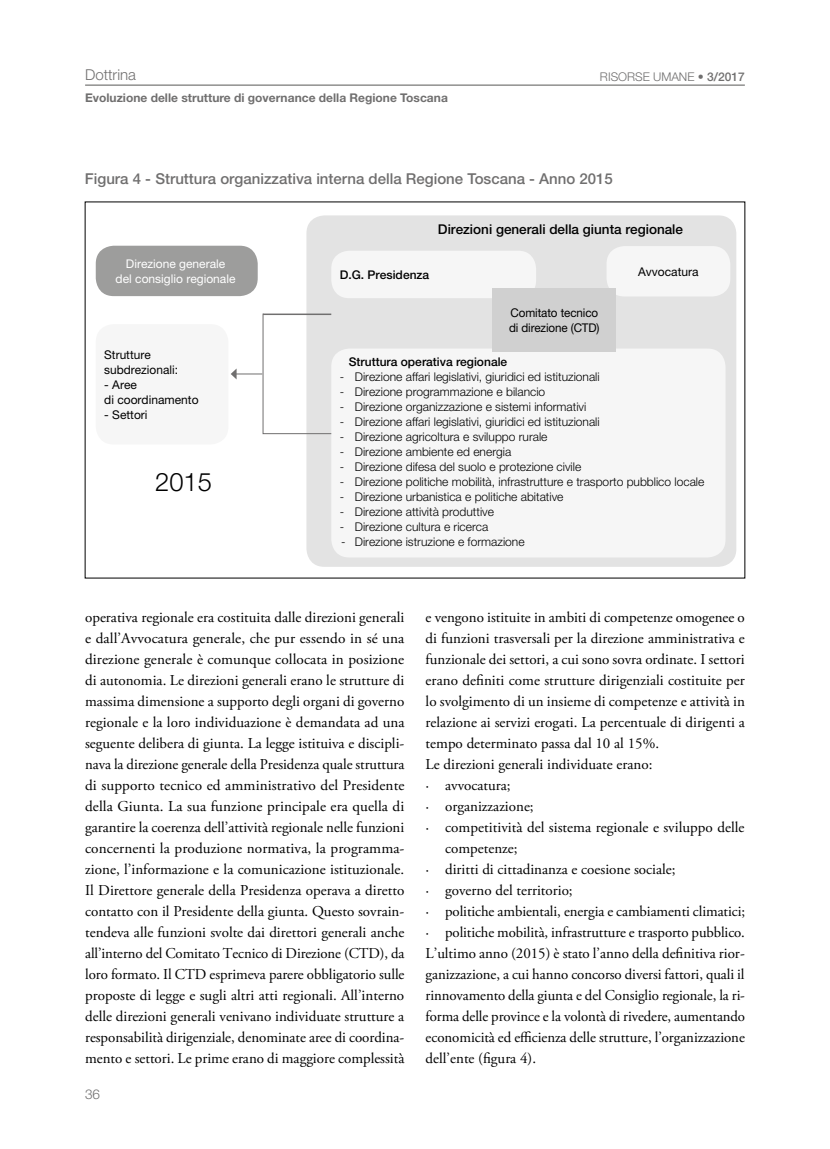
<style>
.page{position:relative;width:830px;height:1149px;background:#fff}
.page>*{position:absolute;margin:0;border:0;box-sizing:border-box;transform-origin:0 0}
.t1{font:300 25.5px "Helvetica Neue LT Std";color:#000}
.t2{font:15px/21px "Adobe Garamond Pro";letter-spacing:-.005em;color:#000;text-align:justify}
.t3{font:500 15px "Helvetica Neue LT Std";color:#706f6f}
.t4{font:300 15px "Helvetica Neue LT Std";color:#706f6f}
.t5{font:500 13.5px "Helvetica Neue LT Std";color:#000}
.t6{font:300 13.5px "Helvetica Neue LT Std";color:#706f6f}
.t7{font:300 12px "Helvetica Neue LT Std";color:#000}
.t8{font:12px/15px "Helvetica Neue LT Std";color:#000}
.t9{font:700 12px "Helvetica Neue LT Std";color:#706f6f}
.t10{font:500 12px "Helvetica Neue LT Std";color:#000}
.t11{font:12px/15px "Helvetica Neue LT Std";color:#fff;text-align:center}
.t12{font:300 12px "Helvetica Neue LT Std";color:#706f6f}
.s1{font-weight:400}
.s2{font-weight:500}
</style>
<div class="page">
<hr style="left:85px;top:85px;width:659px;height:1px;background:#575756">
<div style="left:306px;top:215px;width:430px;height:351px;background:#e3e3e3;border-radius:18px"></div>
<div style="left:96px;top:246px;width:161px;height:50px;background:#9d9d9c;border-radius:18px"></div>
<div style="left:96px;top:324px;width:132px;height:120px;background:#f6f6f6;border-radius:18px"></div>
<div style="left:331px;top:250px;width:205px;height:48px;background:#f6f6f6;border-radius:18px"></div>
<div style="left:331px;top:348px;width:394px;height:209px;background:#f6f6f6;border-radius:18px"></div>
<div style="left:606px;top:246px;width:124px;height:50px;background:#f6f6f6;border-radius:18px"></div>
<svg style="left:231px;top:313px;width:101px;height:121px"></svg>
<div style="left:492px;top:288px;width:124px;height:64px;background:#d0d0d0"></div>
<p class="t4" style="left:85px;top:66px;width:52px">Dottrina</p>
<p class="t9" style="left:85px;top:90px;width:364px">Evoluzione delle strutture di governance della Regione Toscana</p>
<p class="t12" style="left:599px;top:70px;width:146px">RISORSE UMANE <span class="s1">•</span> <span class="s2">3/2017</span></p>
<p class="t3" style="left:85px;top:169px;width:529px">Figura 4 - Struttura organizzativa interna della Regione Toscana - Anno 2015</p>
<p class="t11" style="left:116px;top:256px;width:121px">Direzione generale<br>del consiglio regionale</p>
<p class="t8" style="left:104px;top:346px;width:75px">Strutture subdrezionali:</p>
<p class="t8" style="left:104px;top:376px;width:96px">- Aree<br>di coordinamento</p>
<p class="t8" style="left:104px;top:406px;width:45px">- Settori</p>
<h1 class="t1" style="left:155px;top:466px;width:58px">2015</h1>
<p class="t5" style="left:437px;top:220px;width:246px">Direzioni generali della giunta regionale</p>
<p class="t10" style="left:339px;top:267px;width:91px">D.G. Presidenza</p>
<p class="t8" style="left:509px;top:305px;width:92px">Comitato tecnico di direzione (CTD)</p>
<p class="t8" style="left:637px;top:263px;width:62px">Avvocatura</p>
<p class="t10" style="left:348px;top:354px;width:160px">Struttura operativa regionale</p>
<p class="t7" style="left:339px;top:369px;width:261px">- Direzione affari legislativi, giuridici ed istituzionali</p>
<p class="t7" style="left:339px;top:384px;width:207px">- Direzione programmazione e bilancio</p>
<p class="t7" style="left:339px;top:399px;width:248px">- Direzione organizzazione e sistemi informativi</p>
<p class="t7" style="left:339px;top:414px;width:261px">- Direzione affari legislativi, giuridici ed istituzionali</p>
<p class="t7" style="left:339px;top:429px;width:209px">- Direzione agricoltura e sviluppo rurale</p>
<p class="t7" style="left:339px;top:444px;width:173px">- Direzione ambiente ed energia</p>
<p class="t7" style="left:339px;top:459px;width:243px">- Direzione difesa del suolo e protezione civile</p>
<p class="t7" style="left:339px;top:474px;width:366px">- Direzione politiche mobilità, infrastrutture e trasporto pubblico locale</p>
<p class="t7" style="left:339px;top:489px;width:225px">- Direzione urbanistica e politiche abitative</p>
<p class="t7" style="left:339px;top:504px;width:156px">- Direzione attività produttive</p>
<p class="t7" style="left:339px;top:519px;width:150px">- Direzione cultura e ricerca</p>
<p class="t7" style="left:341px;top:534px;width:185px">- Direzione istruzione e formazione</p>
<p class="t2" style="left:85px;top:606px;width:321px">operativa regionale era costituita dalle direzioni generali e dall’Avvocatura generale, che pur essendo in sé una direzione generale è comunque collocata in posizione di autonomia. Le direzioni generali erano le strutture di massima dimensione a supporto degli organi di governo regionale e la loro individuazione è demandata ad una seguente delibera di giunta. La legge istituiva e discipli&shy;nava la direzione generale della Presidenza quale struttura di supporto tecnico ed amministrativo del Presidente della Giunta. La sua funzione principale era quella di garantire la coerenza dell’attività regionale nelle funzioni concernenti la produzione normativa, la programma&shy;zione, l’informazione e la comunicazione istituzionale.<br>Il Direttore generale della Presidenza operava a diretto contatto con il Presidente della giunta. Questo sovrain&shy;tendeva alle funzioni svolte dai direttori generali anche all’interno del Comitato Tecnico di Direzione (CTD), da loro formato. Il CTD esprimeva parere obbligatorio sulle proposte di legge e sugli altri atti regionali. All’interno delle direzioni generali venivano individuate strutture a responsabilità dirigenziale, denominate aree di coordina&shy;mento e settori. Le prime erano di maggiore complessità</p>
<p class="t2" style="left:425px;top:606px;width:320px">e vengono istituite in ambiti di competenze omogenee o</p>
<p class="t2" style="left:425px;top:627px;width:320px">di funzioni trasversali per la direzione amministrativa e</p>
<p class="t2" style="left:425px;top:648px;width:320px">funzionale dei settori, a cui sono sovra ordinate. I settori</p>
<p class="t2" style="left:425px;top:669px;width:321px">erano definiti come strutture dirigenziali costituite per</p>
<p class="t2" style="left:425px;top:690px;width:320px">lo svolgimento di un insieme di competenze e attività in</p>
<p class="t2" style="left:425px;top:711px;width:321px">relazione ai servizi erogati. La percentuale di dirigenti a</p>
<p class="t2" style="left:425px;top:732px;width:235px">tempo determinato passa dal 10 al 15%.</p>
<p class="t2" style="left:425px;top:753px;width:228px">Le direzioni generali individuate erano:</p>
<p class="t2" style="left:425px;top:774px;width:86px">· avvocatura;</p>
<p class="t2" style="left:425px;top:795px;width:109px">· organizzazione;</p>
<p class="t2" style="left:425px;top:816px;width:320px">· competitività del sistema regionale e sviluppo delle</p>
<p class="t2" style="left:445px;top:837px;width:74px">competenze;</p>
<p class="t2" style="left:425px;top:858px;width:251px">· diritti di cittadinanza e coesione sociale;</p>
<p class="t2" style="left:425px;top:879px;width:148px">· governo del territorio;</p>
<p class="t2" style="left:425px;top:900px;width:321px">· politiche ambientali, energia e cambiamenti climatici;</p>
<p class="t2" style="left:425px;top:921px;width:321px">· politiche mobilità, infrastrutture e trasporto pubblico.</p>
<p class="t2" style="left:425px;top:942px;width:320px">L’ultimo anno (2015) è stato l’anno della definitiva rior-</p>
<p class="t2" style="left:425px;top:963px;width:320px">ganizzazione, a cui hanno concorso diversi fattori, quali il</p>
<p class="t2" style="left:425px;top:984px;width:320px">rinnovamento della giunta e del Consiglio regionale, la ri-</p>
<p class="t2" style="left:425px;top:1005px;width:321px">forma delle province e la volontà di rivedere, aumentando</p>
<p class="t2" style="left:425px;top:1026px;width:320px">economicità ed efficienza delle strutture, l’organizzazione</p>
<p class="t2" style="left:425px;top:1047px;width:112px">dell’ente (figura 4).</p>
<p class="t6" style="left:85px;top:1085px;width:17px">36</p>
</div>
